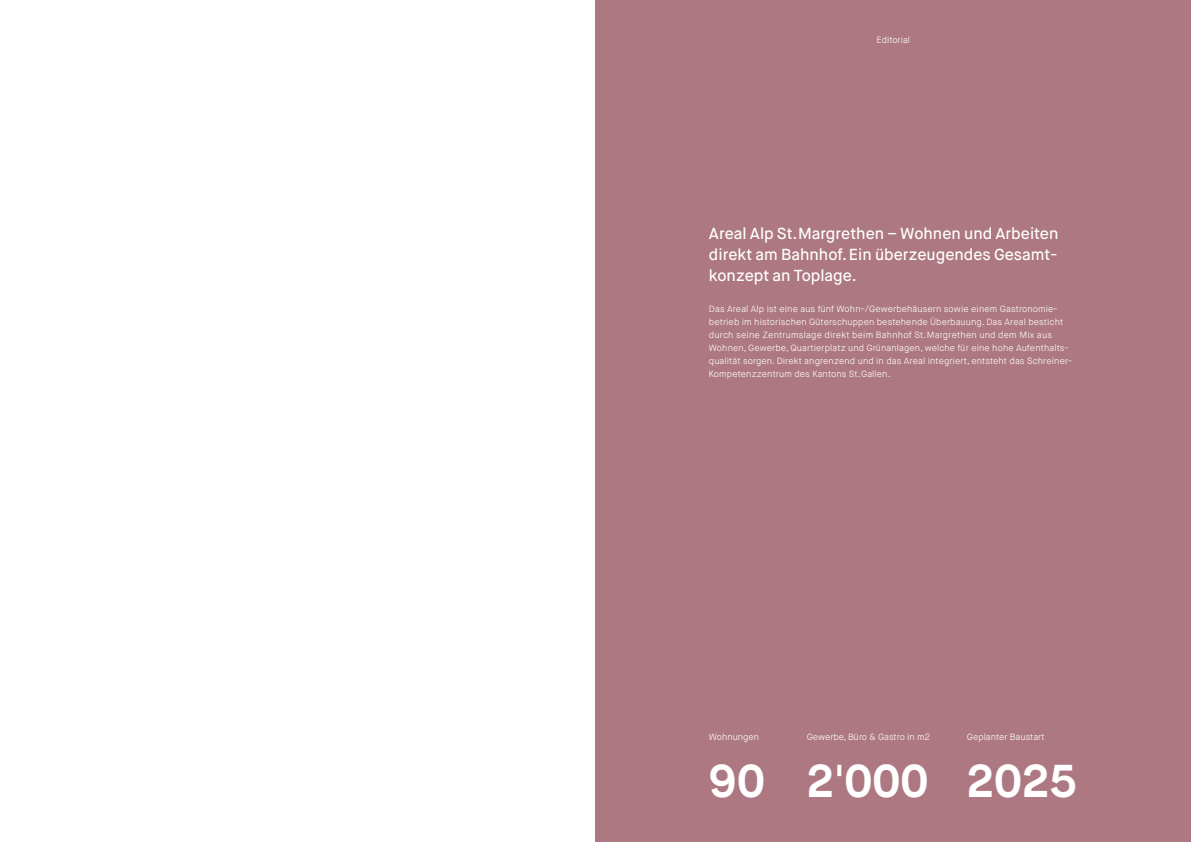
<style>
.page{position:relative;width:1191px;height:842px;background:#fff}
.page>*{position:absolute;margin:0;border:0;box-sizing:border-box;transform-origin:0 0}
.t1{font:700 46px "Maison Neue";color:#fff}
.t2{font:500 16px/21px "Maison Neue";color:#fff;text-align:justify}
.t3{font:300 9px/13px "Maison Neue";letter-spacing:.01em;color:#fff}
</style>
<div class="page">
<div style="left:595px;top:0;width:596px;height:842px;background:#ad7881"></div>
<p class="t3" style="left:876px;top:33px;width:35px">Editorial</p>
<h2 class="t2" style="left:709px;top:223px;width:351px">Areal Alp St.Margrethen – Wohnen und Arbeiten direkt am Bahnhof. Ein überzeugendes Gesamt&shy;konzept an Toplage.</h2>
<p class="t3" style="left:709px;top:302px;width:365px">Das Areal Alp ist eine aus fünf Wohn-/Gewerbehäusern sowie einem Gastronomie&shy;betrieb im historischen Güterschuppen bestehende Überbauung. Das Areal besticht durch seine Zentrumslage direkt beim Bahnhof St.Margrethen und dem Mix aus Wohnen, Gewerbe, Quartierplatz und Grünanlagen, welche für eine hohe Aufenthalts&shy;qualität sorgen. Direkt angrenzend und in das Areal integriert, entsteht das Schreiner-Kompetenzzentrum des Kantons St.Gallen.</p>
<p class="t3" style="left:709px;top:730px;width:52px">Wohnungen</p>
<p class="t3" style="left:806px;top:730px;width:125px">Gewerbe, Büro &amp; Gastro in m2</p>
<p class="t3" style="left:967px;top:730px;width:79px">Geplanter Baustart</p>
<h1 class="t1" style="left:709px;top:751px;width:369px">90 2'000 2025</h1>
</div>
